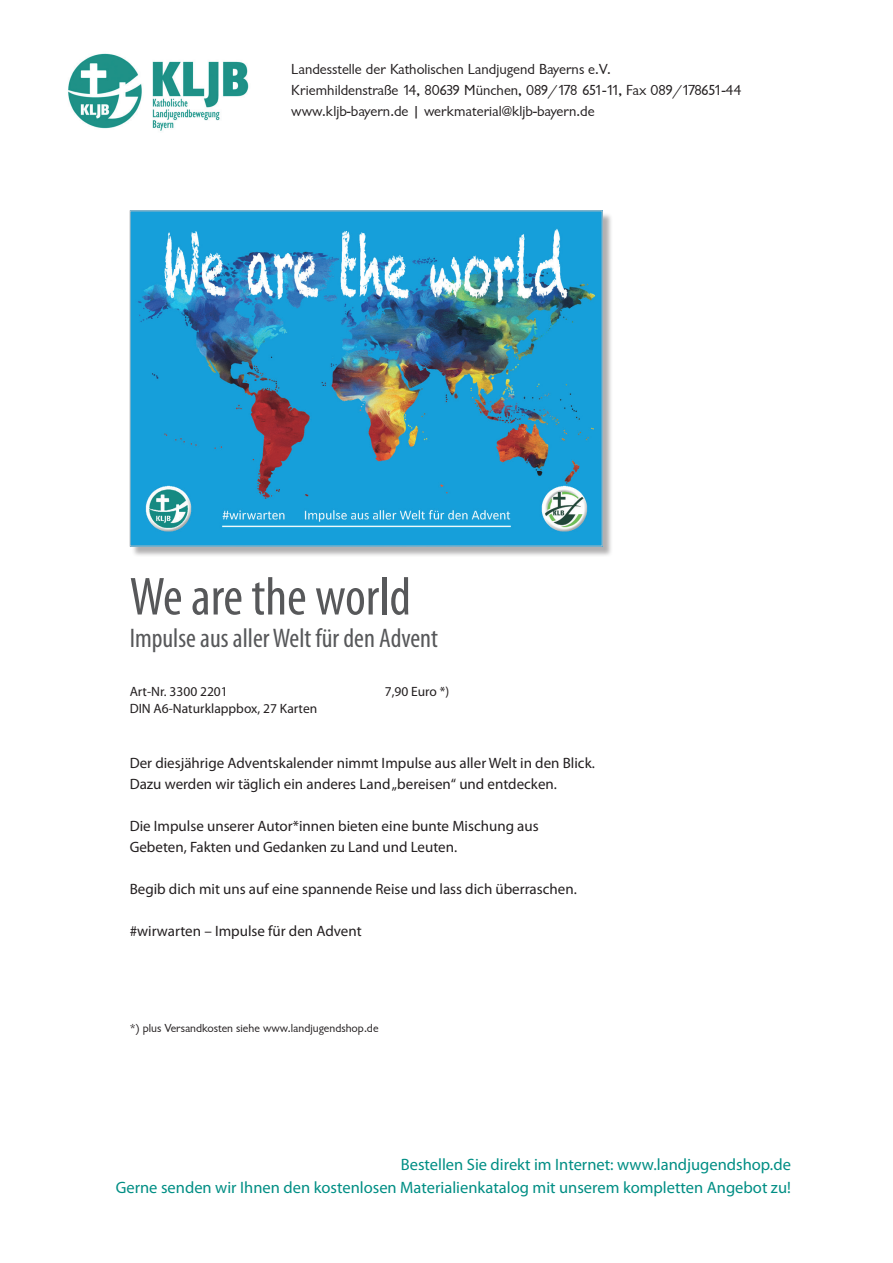
<style>
.page{position:relative;width:893px;height:1263px;background:#fff}
.page>*{position:absolute;margin:0;border:0;box-sizing:border-box;transform-origin:0 0}
.t1{font:condensed 54px "Myriad Pro";color:#57585a}
.t2{font:condensed 27px "Myriad Pro";color:#57585a}
.t3{font:16.5px/23.2px "Myriad Pro";color:#008e84;text-align:right}
.t4{font:15px/21px "Myriad Pro";color:#231f20}
.t5{font:15px/21px "Garrison Sans";color:#231f20}
.t6{font:13.5px "Myriad Pro";color:#231f20}
.t7{font:12px "Garrison Sans";color:#231f20}
</style>
<div class="page">
<img style="left:68px;top:53px;width:181px;height:78px">
<div style="left:131px;top:212px;width:482px;height:345px;background:#231f20;opacity:.35"></div>
<img style="left:132px;top:212px;width:468px;height:332px">
<p class="t5" style="left:291px;top:59px;width:452px">Landesstelle der Katholischen Landjugend Bayerns e.V.<br>Kriemhildenstraße 14, 80639 München, 089/178 651-11, Fax 089/178651-44 www.kljb-bayern.de | werkmaterial@kljb-bayern.de</p>
<h1 class="t1" style="left:130px;top:564px;width:283px">We are the world</h1>
<h2 class="t2" style="left:130px;top:622px;width:310px">Impulse aus aller Welt für den Advent</h2>
<p class="t6" style="left:130px;top:683px;width:100px">Art-Nr. 3300 2201</p>
<p class="t6" style="left:385px;top:683px;width:66px">7,90 Euro *)</p>
<p class="t6" style="left:130px;top:700px;width:189px">DIN A6-Naturklappbox, 27 Karten</p>
<p class="t4" style="left:130px;top:752px;width:467px">Der diesjährige Adventskalender nimmt Impulse aus aller Welt in den Blick.<br>Dazu werden wir täglich ein anderes Land „bereisen“ und entdecken.</p>
<p class="t4" style="left:130px;top:815px;width:410px">Die Impulse unserer Autor*innen bieten eine bunte Mischung aus<br>Gebeten, Fakten und Gedanken zu Land und Leuten.</p>
<p class="t4" style="left:130px;top:878px;width:449px">Begib dich mit uns auf eine spannende Reise und lass dich überraschen.</p>
<p class="t4" style="left:130px;top:920px;width:234px">#wirwarten – Impulse für den Advent</p>
<p class="t7" style="left:130px;top:1021px;width:250px">*) plus Versandkosten siehe www.landjugendshop.de</p>
<p class="t3" style="left:116px;top:1153px;width:677px">Bestellen Sie direkt im Internet: www.landjugendshop.de<br>Gerne senden wir Ihnen den kostenlosen Materialienkatalog mit unserem kompletten Angebot zu!</p>
</div>
